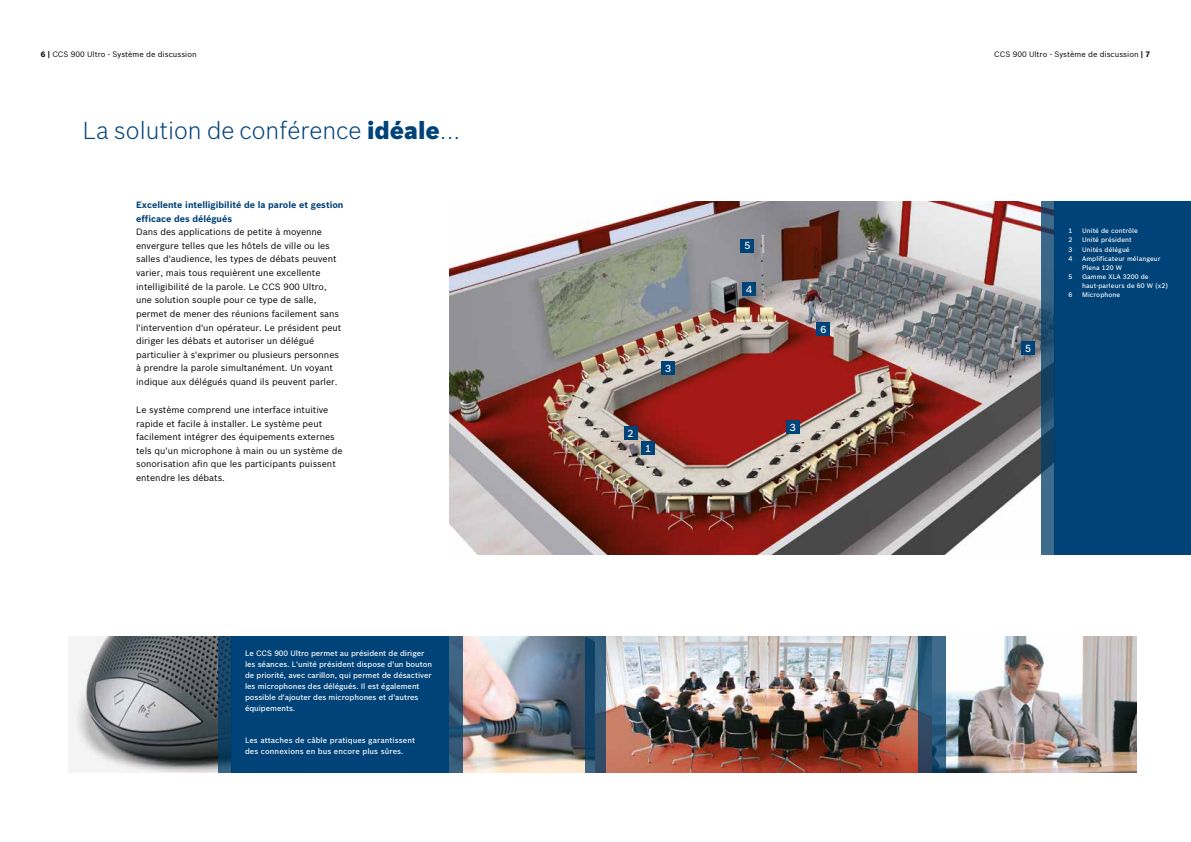
<style>
.page{position:relative;width:1191px;height:842px;background:#fff}
.page>*{position:absolute;margin:0;border:0;box-sizing:border-box;transform-origin:0 0}
.t1{font:300 24px "Bosch Sans";color:#004379}
.t2{font:500 10px "Bosch Sans";color:#fff}
.t3{font:9px/13.6px "Bosch Sans";color:#000}
.t4{font:700 9px/13.6px "Bosch Sans";color:#004379}
.t5{font:500 7.7px/10.9px "Bosch Sans";letter-spacing:-.005em;color:#fff}
.t6{font:7.7px "Bosch Sans";color:#000}
.t7{font:500 6.5px/9.1px "Bosch Sans";letter-spacing:.01em;color:#fff}
.s1{font-weight:700}
.s2{font-weight:900}
</style>
<div class="page">
<img style="left:449px;top:201px;width:592px;height:354px">
<div style="left:1054px;top:201px;width:137px;height:354px;background:#004379"></div>
<div style="left:641px;top:441px;width:14px;height:14px;background:#004379"></div>
<div style="left:661px;top:361px;width:14px;height:14px;background:#004379"></div>
<div style="left:786px;top:420px;width:13px;height:14px;background:#004379"></div>
<div style="left:624px;top:426px;width:13px;height:13px;background:#004379"></div>
<div style="left:1021px;top:341px;width:14px;height:13px;background:#004379"></div>
<div style="left:740px;top:239px;width:14px;height:13px;background:#004379"></div>
<div style="left:816px;top:322px;width:14px;height:14px;background:#004379"></div>
<svg style="left:1041px;top:201px;width:13px;height:354px;background:#2d597a"></svg>
<div style="left:742px;top:283px;width:14px;height:13px;background:#004379"></div>
<img style="left:463px;top:636px;width:122px;height:136px">
<img style="left:605px;top:636px;width:313px;height:136px">
<img style="left:946px;top:636px;width:190px;height:136px">
<img style="left:71px;top:636px;width:147px;height:136px">
<div style="left:231px;top:636px;width:218px;height:136px;background:#004379"></div>
<svg style="left:449px;top:636px;width:14px;height:136px;background:#355a7a"></svg>
<svg style="left:218px;top:636px;width:13px;height:136px;background:#144264"></svg>
<svg style="left:585px;top:636px;width:20px;height:136px;background:#244e6f"></svg>
<svg style="left:918px;top:636px;width:28px;height:136px;background:#2e597a"></svg>
<p class="t6" style="left:41px;top:49px;width:157px"><span class="s1">6 |</span> CCS 900 Ultro - Système de discussion</p>
<p class="t6" style="left:994px;top:49px;width:157px">CCS 900 Ultro - Système de discussion <span class="s1">| 7</span></p>
<h1 class="t1" style="left:83px;top:116px;width:379px">La solution de conférence <span class="s2">idéale</span>...</h1>
<p class="t4" style="left:136px;top:198px;width:209px">Excellente intelligibilité de la parole et gestion efficace des délégués</p>
<p class="t3" style="left:136px;top:225px;width:207px">Dans des applications de petite à moyenne envergure telles que les hôtels de ville ou les salles d'audience, les types de débats peuvent varier, mais tous requièrent une excellente intelligibilité de la parole. Le CCS 900 Ultro, une solution souple pour ce type de salle, permet de mener des réunions facilement sans l'intervention d'un opérateur. Le président peut diriger les débats et autoriser un délégué particulier à s'exprimer ou plusieurs personnes à prendre la parole simultanément. Un voyant indique aux délégués quand ils peuvent parler.</p>
<p class="t3" style="left:136px;top:403px;width:208px">Le système comprend une interface intuitive rapide et facile à installer. Le système peut facilement intégrer des équipements externes tels qu'un microphone à main ou un système de sonorisation afin que les participants puissent entendre les débats.</p>
<p class="t5" style="left:245px;top:648px;width:189px">Le CCS 900 Ultro permet au président de diriger les séances. L'unité président dispose d'un bouton de priorité, avec carillon, qui permet de désactiver les microphones des délégués. Il est également possible d'ajouter des microphones et d'autres équipements.</p>
<p class="t5" style="left:245px;top:735px;width:172px">Les attaches de câble pratiques garantissent des connexions en bus encore plus sûres.</p>
<p class="t2" style="left:665px;top:362px;width:8px">3</p>
<p class="t2" style="left:627px;top:427px;width:8px">2</p>
<p class="t2" style="left:645px;top:442px;width:8px">1</p>
<p class="t2" style="left:744px;top:240px;width:8px">5</p>
<p class="t2" style="left:746px;top:283px;width:8px">4</p>
<p class="t2" style="left:820px;top:323px;width:8px">6</p>
<p class="t2" style="left:790px;top:421px;width:8px">3</p>
<p class="t2" style="left:1025px;top:342px;width:8px">5</p>
<p class="t7" style="left:1068px;top:226px;width:5px">1</p>
<p class="t7" style="left:1082px;top:226px;width:57px">Unité de contrôle</p>
<p class="t7" style="left:1068px;top:236px;width:5px">2</p>
<p class="t7" style="left:1082px;top:236px;width:51px">Unité président</p>
<p class="t7" style="left:1068px;top:245px;width:5px">3</p>
<p class="t7" style="left:1082px;top:245px;width:49px">Unités délégué</p>
<p class="t7" style="left:1068px;top:254px;width:5px">4</p>
<p class="t7" style="left:1082px;top:254px;width:80px">Amplificateur mélangeur<br>Plena 120 W</p>
<p class="t7" style="left:1068px;top:272px;width:5px">5</p>
<p class="t7" style="left:1082px;top:272px;width:88px">Gamme XLA 3200 de haut-parleurs de 60 W (x2)</p>
<p class="t7" style="left:1068px;top:290px;width:5px">6</p>
<p class="t7" style="left:1082px;top:290px;width:40px">Microphone</p>
</div>
